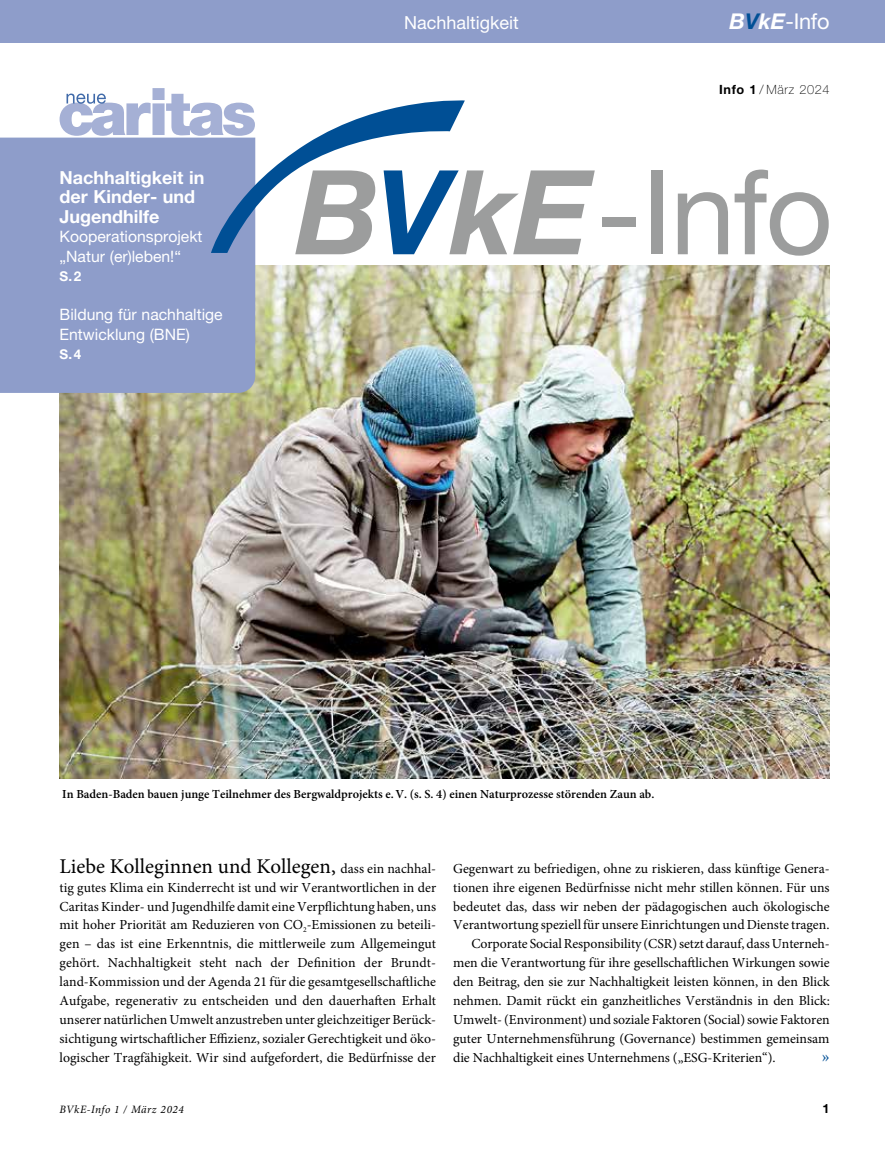
<style>
.page{position:relative;width:885px;height:1149px;background:#fff}
.page>*{position:absolute;margin:0;border:0;box-sizing:border-box;transform-origin:0 0}
.t1{font:117.3px "Helvetica Neue LT Std";color:#9c9d9d}
.t2{font:21.75px "Helvetica Neue LT Std";color:#fff}
.t3{font:21px "Minion Pro";color:#000}
.t4{font:700 18px/19.5px "Helvetica Neue LT Std";color:#fff}
.t5{font:18px "Helvetica Neue LT Std";color:#fff}
.t6{font:18px "Minion Pro";color:#004f95}
.t7{font:15.75px/19.5px "Helvetica Neue LT Std";color:#fff}
.t8{font:13.8px/18.9px "Minion Pro";color:#000;text-align:justify}
.t9{font:700 13.5px "Helvetica Neue LT Std";color:#fff}
.t10{font:100 12.75px "Helvetica Neue LT Std";letter-spacing:.05em;color:#000}
.t11{font:700 12.75px "Helvetica Neue LT Std";color:#000}
.t12{font:600 12.3px "Minion Pro";color:#000}
.t13{font:italic 11.25px "Minion Pro";letter-spacing:.04em;color:#000}
.s1{font-weight:700;font-style:italic}
.s2{font-weight:700;font-style:italic;color:#004f95}
.s3{font-weight:700}
.s4{font-size:13.8px}
</style>
<div class="page">
<img style="left:60px;top:265px;width:769px;height:512px">
<div style="left:0;top:0;width:884px;height:43px;background:#8e9dca"></div>
<div style="left:0;top:137px;width:255px;height:256px;background:#8e9dca"></div>
<svg style="left:60px;top:88px;width:405px;height:165px"></svg>
<h3 class="t5" style="left:404px;top:12px;width:116px">Nachhaltigkeit</h3>
<h2 class="t2" style="left:729px;top:8px;width:102px"><span class="s1">B</span><span class="s2">V</span><span class="s1">kE</span>-Info</h2>
<h3 class="t4" style="left:60px;top:167px;width:146px">Nachhaltigkeit in der Kinder- und<br>Jugendhilfe</h3>
<p class="t7" style="left:60px;top:227px;width:144px">Kooperationsprojekt „Natur (er)leben!“</p>
<p class="t9" style="left:60px;top:268px;width:23px">S.2</p>
<p class="t7" style="left:60px;top:305px;width:165px">Bildung für nachhaltige<br>Entwicklung (BNE)</p>
<p class="t9" style="left:60px;top:346px;width:23px">S.4</p>
<p class="t10" style="left:719px;top:82px;width:112px"><span class="s3">Info 1</span> / März 2024</p>
<h1 class="t1" style="left:296px;top:142px;width:538px"><span class="s1">B</span><span class="s2">V</span><span class="s1">kE</span>-Info</h1>
<p class="t12" style="left:62px;top:785px;width:593px">In Baden-Baden bauen junge Teilnehmer des Bergwaldprojekts e.V. (s. S. 4) einen Naturprozesse störenden Zaun ab.</p>
<h3 class="t3" style="left:60px;top:851px;width:378px">Liebe Kolleginnen und Kollegen, <span class="s4">dass ein nachhal-</span></h3>
<p class="t8" style="left:60px;top:877px;width:378px">tig gutes Klima ein Kinderrecht ist und wir Verantwortlichen in der Caritas Kinder- und Jugendhilfe damit eine Verpflichtung haben, uns mit hoher Priorität am Reduzieren von CO<sub>2</sub>-Emissionen zu beteili&shy;gen – das ist eine Erkenntnis, die mittlerweile zum Allgemeingut gehört. Nachhaltigkeit steht nach der Definition der Brundt&shy;land-Kommission und der Agenda 21 für die gesamtgesellschaftliche Aufgabe, regenerativ zu entscheiden und den dauerhaften Erhalt unserer natürlichen Umwelt anzustreben unter gleichzeitiger Berück&shy;sichtigung wirtschaftlicher Effizienz, sozialer Gerechtigkeit und öko&shy;logischer Tragfähigkeit. Wir sind aufgefordert, die Bedürfnisse der</p>
<p class="t8" style="left:453px;top:858px;width:376px">Gegenwart zu befriedigen, ohne zu riskieren, dass künftige Genera-</p>
<p class="t8" style="left:453px;top:877px;width:378px">tionen ihre eigenen Bedürfnisse nicht mehr stillen können. Für uns</p>
<p class="t8" style="left:453px;top:896px;width:378px">bedeutet das, dass wir neben der pädagogischen auch ökologische</p>
<p class="t8" style="left:453px;top:915px;width:378px">Verantwortung speziell für unsere Einrichtungen und Dienste tragen.</p>
<p class="t8" style="left:471px;top:934px;width:360px">Corporate Social Responsibility (CSR) setzt darauf, dass Unterneh-</p>
<p class="t8" style="left:453px;top:953px;width:378px">men die Verantwortung für ihre gesellschaftlichen Wirkungen sowie</p>
<p class="t8" style="left:453px;top:972px;width:378px">den Beitrag, den sie zur Nachhaltigkeit leisten können, in den Blick</p>
<p class="t8" style="left:453px;top:991px;width:378px">nehmen. Damit rückt ein ganzheitliches Verständnis in den Blick:</p>
<p class="t8" style="left:453px;top:1009px;width:378px">Umwelt- (Environment) und soziale Faktoren (Social) sowie Faktoren</p>
<p class="t8" style="left:453px;top:1028px;width:378px">guter Unternehmensführung (Governance) bestimmen gemeinsam</p>
<p class="t8" style="left:453px;top:1047px;width:324px">die Nachhaltigkeit eines Unternehmens („ESG-Kriterien“).</p>
<h3 class="t6" style="left:821px;top:1043px;width:10px">»</h3>
<p class="t13" style="left:60px;top:1101px;width:126px">BVkE-Info 1 / März 2024</p>
<p class="t11" style="left:822px;top:1100px;width:9px">1</p>
</div>
